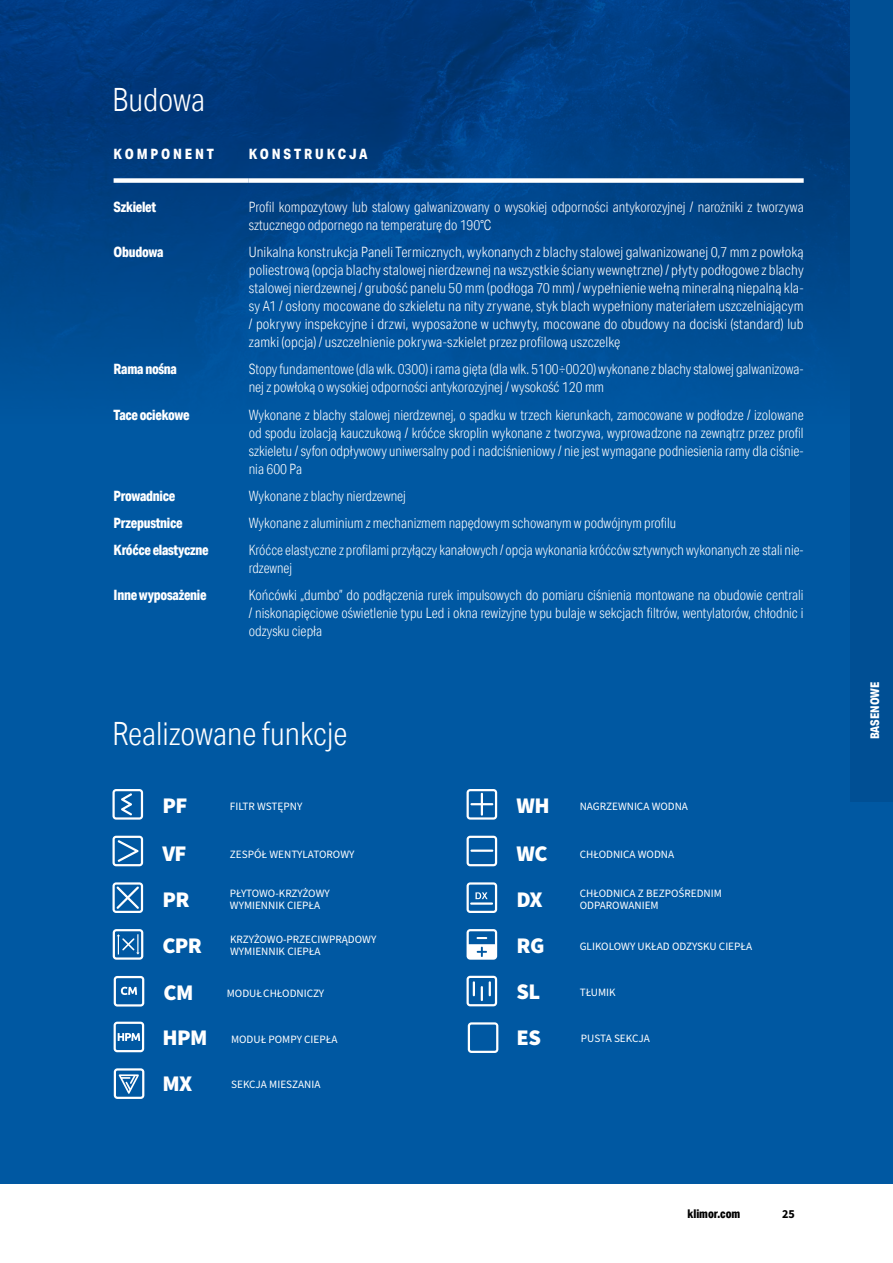
<style>
.page{position:relative;width:893px;height:1263px;background:#fff}
.page>*{position:absolute;margin:0;border:0;box-sizing:border-box;transform-origin:0 0}
.t1{font:300 32.1px "Aktiv Grotesk Cd";color:#fff}
.t2{font:900 22.35px "Source Sans Pro";letter-spacing:-.025em;color:#fff}
.t3{font:300 14.25px/18px "Aktiv Grotesk Cd";color:#fff;text-align:justify}
.t4{font:300 14.25px/18px "Aktiv Grotesk Cd";color:#fff;scale:.95 1}
.t5{font:800 14.25px "Aktiv Grotesk Cd";letter-spacing:-.02em;color:#fff}
.t6{font:800 14.25px "Aktiv Grotesk Cd";letter-spacing:.2em;color:#fff}
.t7{font:800 12px "Aktiv Grotesk Cd";color:#000}
.t8{font:800 12px "Aktiv Grotesk Cd";color:#fff}
.t9{font:700 12px "Source Sans Pro";color:#000}
.t10{font:11.25px "Source Sans Pro";color:#fff}
.s1{font-weight:900;font-size:22.35px}
</style>
<div class="page">
<div style="left:0;top:0;width:893px;height:1183px;background:#0058a2"></div>
<img style="left:0;top:0;width:850px;height:376px">
<div style="left:114px;top:178px;width:135px;height:5px;background:#fff"></div>
<div style="left:249px;top:178px;width:555px;height:5px;background:#fff"></div>
<svg style="left:112px;top:789px;width:31px;height:31px"></svg>
<svg style="left:112px;top:836px;width:31px;height:30px"></svg>
<svg style="left:467px;top:836px;width:30px;height:30px"></svg>
<svg style="left:467px;top:789px;width:30px;height:31px"></svg>
<svg style="left:467px;top:882px;width:30px;height:31px"></svg>
<svg style="left:468px;top:1022px;width:30px;height:31px"></svg>
<svg style="left:114px;top:1022px;width:30px;height:30px"></svg>
<svg style="left:114px;top:1068px;width:30px;height:31px"></svg>
<svg style="left:112px;top:882px;width:31px;height:31px"></svg>
<svg style="left:113px;top:929px;width:30px;height:31px"></svg>
<svg style="left:467px;top:929px;width:30px;height:31px"></svg>
<svg style="left:466px;top:976px;width:31px;height:30px"></svg>
<svg style="left:114px;top:976px;width:30px;height:30px"></svg>
<div style="left:850px;top:0;width:43px;height:158px;background:#004f94"></div>
<div style="left:850px;top:158px;width:43px;height:158px;background:#004f94"></div>
<div style="left:850px;top:316px;width:43px;height:158px;background:#004f94"></div>
<div style="left:850px;top:474px;width:43px;height:157px;background:#004f94"></div>
<div style="left:850px;top:631px;width:43px;height:158px;background:#004f94"></div>
<div style="left:850px;top:789px;width:43px;height:13px;background:#004f94"></div>
<h1 class="t1" style="left:112px;top:82px;width:94px">Budowa</h1>
<p class="t6" style="left:114px;top:145px;width:102px">KOMPONENT</p>
<p class="t6" style="left:249px;top:145px;width:120px">KONSTRUKCJA</p>
<p class="t5" style="left:114px;top:198px;width:44px">Szkielet</p>
<p class="t3" style="left:249px;top:198px;width:556px">Profil kompozytowy lub stalowy galwanizowany o wysokiej odporności antykorozyjnej / narożniki z tworzywa sztucznego odpornego na temperaturę do 190°C</p>
<p class="t5" style="left:114px;top:243px;width:51px">Obudowa</p>
<p class="t3" style="left:249px;top:243px;width:556px">Unikalna konstrukcja Paneli Termicznych, wykonanych z blachy stalowej galwanizowanej 0,7 mm z powłoką poliestrową (opcja blachy stalowej nierdzewnej na wszystkie ściany wewnętrzne) / płyty podłogowe z blachy stalowej nierdzewnej / grubość panelu 50 mm (podłoga 70 mm) / wypełnienie wełną mineralną niepalną kla&shy;sy A1 / osłony mocowane do szkieletu na nity zrywane, styk blach wypełniony materiałem uszczelniającym / pokrywy inspekcyjne i drzwi, wyposażone w uchwyty, mocowane do obudowy na dociski (standard) lub zamki (opcja) / uszczelnienie pokrywa-szkielet przez profilową uszczelkę</p>
<p class="t5" style="left:114px;top:360px;width:65px">Rama nośna</p>
<p class="t3" style="left:249px;top:360px;width:556px">Stopy fundamentowe (dla wlk. 0300) i rama gięta (dla wlk. 5100÷0020) wykonane z blachy stalowej galwanizowa&shy;nej z powłoką o wysokiej odporności antykorozyjnej / wysokość 120 mm</p>
<p class="t5" style="left:114px;top:405px;width:78px">Tace ociekowe</p>
<p class="t3" style="left:249px;top:405px;width:556px">Wykonane z blachy stalowej nierdzewnej, o spadku w trzech kierunkach, zamocowane w podłodze / izolowane od spodu izolacją kauczukową / króćce skroplin wykonane z tworzywa, wyprowadzone na zewnątrz przez profil szkieletu / syfon odpływowy uniwersalny pod i nadciśnieniowy / nie jest wymagane podniesienia ramy dla ciśnie&shy;nia 600 Pa</p>
<p class="t5" style="left:114px;top:487px;width:63px">Prowadnice</p>
<p class="t3" style="left:249px;top:487px;width:159px">Wykonane z blachy nierdzewnej</p>
<p class="t5" style="left:114px;top:514px;width:70px">Przepustnice</p>
<p class="t3" style="left:249px;top:514px;width:429px">Wykonane z aluminium z mechanizmem napędowym schowanym w podwójnym profilu</p>
<p class="t5" style="left:114px;top:541px;width:96px">Króćce elastyczne</p>
<p class="t4" style="left:249px;top:541px;width:586px">Króćce elastyczne z profilami przyłączy kanałowych / opcja wykonania króćców sztywnych wykonanych ze stali nie&shy;rdzewnej</p>
<p class="t5" style="left:114px;top:586px;width:94px">Inne wyposażenie</p>
<p class="t3" style="left:249px;top:586px;width:556px">Końcówki „dumbo” do podłączenia rurek impulsowych do pomiaru ciśnienia montowane na obudowie centrali / niskonapięciowe oświetlenie typu Led i okna rewizyjne typu bulaje w sekcjach filtrów, wentylatorów, chłodnic i odzysku ciepła</p>
<h1 class="t1" style="left:112px;top:715px;width:237px">Realizowane funkcje</h1>
<h2 class="t2" style="left:162px;top:790px;width:27px">PF</h2>
<p class="t10" style="left:230px;top:798px;width:74px">FILTR WSTĘPNY</p>
<h2 class="t2" style="left:162px;top:838px;width:26px">VF</h2>
<p class="t10" style="left:230px;top:847px;width:126px">ZESPÓŁ WENTYLATOROWY</p>
<h2 class="t2" style="left:516px;top:838px;width:32px">WC</h2>
<p class="t10" style="left:580px;top:847px;width:96px">CHŁODNICA WODNA</p>
<h2 class="t2" style="left:516px;top:790px;width:35px">WH</h2>
<p class="t10" style="left:580px;top:798px;width:110px">NAGRZEWNICA WODNA</p>
<p class="t10" style="left:580px;top:886px;width:144px">CHŁODNICA Z BEZPOŚREDNIM</p>
<p class="t10" style="left:230px;top:886px;width:101px">PŁYTOWO-KRZYŻOWY</p>
<h2 class="t2" style="left:162px;top:884px;width:29px">PR</h2>
<p class="t10" style="left:230px;top:898px;width:92px">WYMIENNIK CIEPŁA</p>
<p class="t10" style="left:230px;top:932px;width:148px">KRZYŻOWO-PRZECIWPRĄDOWY</p>
<h2 class="t2" style="left:516px;top:884px;width:28px">DX</h2>
<p class="t10" style="left:580px;top:898px;width:80px">ODPAROWANIEM</p>
<h2 class="t2" style="left:162px;top:930px;width:41px">CPR</h2>
<p class="t10" style="left:230px;top:944px;width:92px">WYMIENNIK CIEPŁA</p>
<h2 class="t2" style="left:516px;top:930px;width:29px">RG</h2>
<p class="t10" style="left:580px;top:938px;width:174px">GLIKOLOWY UKŁAD ODZYSKU CIEPŁA</p>
<h2 class="t2" style="left:516px;top:976px;width:25px">SL</h2>
<p class="t10" style="left:580px;top:985px;width:38px">TŁUMIK</p>
<h2 class="t2" style="left:164px;top:977px;width:31px">CM</h2>
<p class="t10" style="left:227px;top:986px;width:99px">MODUŁ CHŁODNICZY</p>
<p class="t10" style="left:162px;top:1031px;width:177px"><span class="s1">HPM</span> MODUŁ POMPY CIEPŁA</p>
<h2 class="t2" style="left:516px;top:1022px;width:26px">ES</h2>
<p class="t10" style="left:581px;top:1030px;width:70px">PUSTA SEKCJA</p>
<h2 class="t2" style="left:162px;top:1068px;width:31px">MX</h2>
<p class="t10" style="left:231px;top:1076px;width:91px">SEKCJA MIESZANIA</p>
<p class="t7" style="left:687px;top:1206px;width:54px">klimor.com</p>
<p class="t9" style="left:782px;top:1206px;width:14px">25</p>
<p class="t8" style="left:867px;top:739px;width:59px;rotate:-90deg">BASENOWE</p>
</div>
